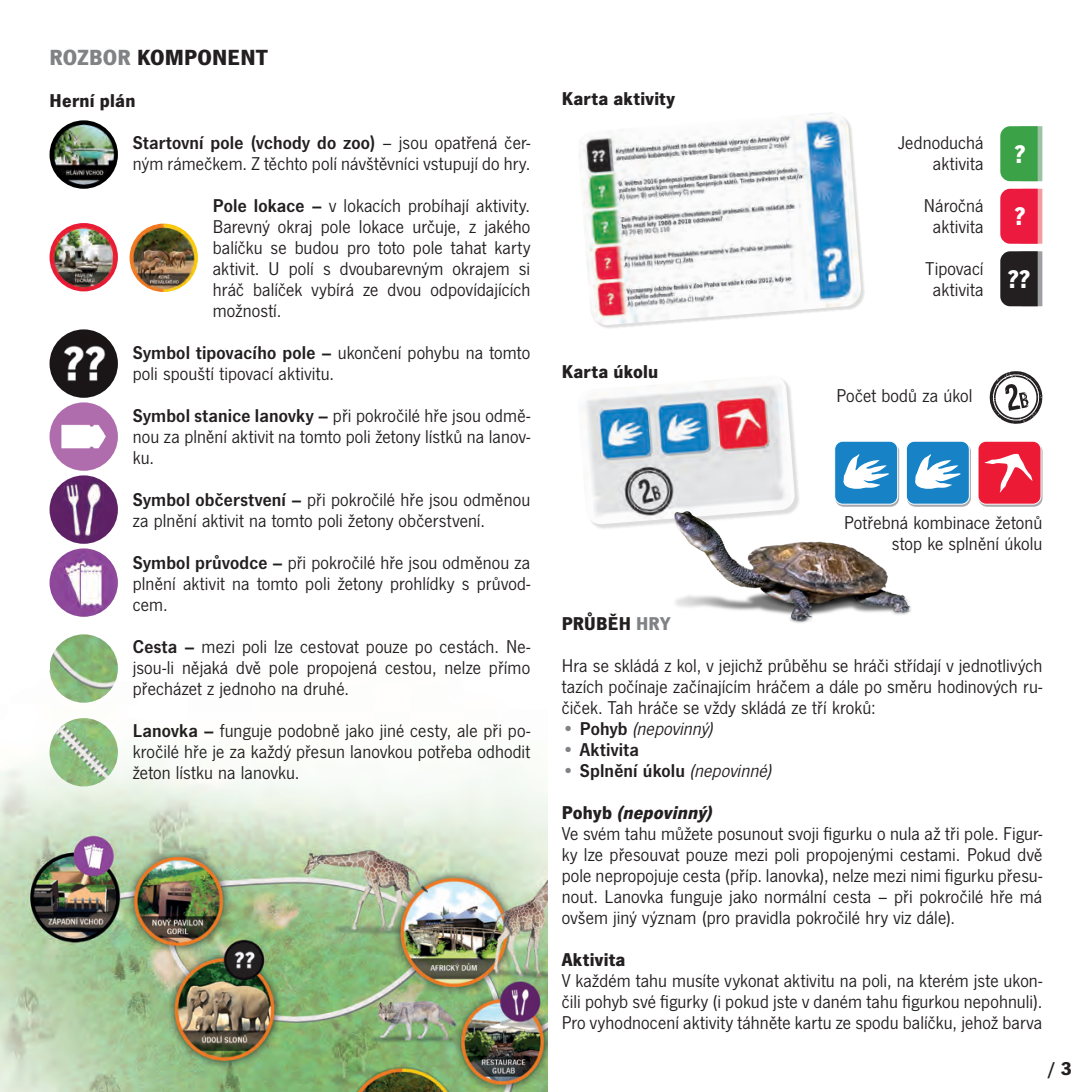
<style>
.page{position:relative;width:1092px;height:1092px;background:#fff}
.page>*{position:absolute;margin:0;border:0;box-sizing:border-box;transform-origin:0 0}
.t1{font:700 26.25px "News Got";color:#fff}
.t2{font:700 22.75px "News Got";letter-spacing:.005em;color:#231f20}
.t3{font:19.25px/21px "News Got";letter-spacing:.005em;color:#231f20}
.t4{font:19.25px "News Got Dem";letter-spacing:.01em;color:#231f20}
.t5{font:700 19.25px "News Got";letter-spacing:.02em;color:#231f20}
.t6{font:italic 19.25px "News Got";letter-spacing:.005em;color:#231f20}
.s1{color:#808285}
.s2{font-family:"News Got"}
.s3{font-family:"News Got Dem"}
.s4{font-weight:700}
.s5{font-weight:700;color:#808285}
.s6{font-weight:700;font-style:normal;color:#808285}
.s7{font-family:"News Got Dem";font-style:normal}
.s8{font-family:"News Got";font-weight:700;color:#808285}
.s9{font-family:"News Got";font-style:italic}
.s10{font-weight:700;font-style:italic}
</style>
<div class="page">
<img style="left:0;top:526px;width:547px;height:565px">
<svg style="left:1000px;top:126px;width:42px;height:55px;background:#4ba755"></svg>
<img style="left:50px;top:329px;width:68px;height:69px;border-radius:34px">
<img style="left:50px;top:120px;width:68px;height:69px;border-radius:34px">
<img style="left:50px;top:475px;width:68px;height:68px;border-radius:34px">
<img style="left:50px;top:402px;width:68px;height:69px;border-radius:34px">
<img style="left:50px;top:223px;width:68px;height:68px;border-radius:34px">
<img style="left:129px;top:223px;width:69px;height:69px;border-radius:34px">
<img style="left:50px;top:548px;width:68px;height:68px;border-radius:34px">
<img style="left:50px;top:634px;width:68px;height:68px;border-radius:34px">
<img style="left:50px;top:718px;width:68px;height:68px;border-radius:34px">
<svg style="left:1000px;top:189px;width:42px;height:55px;background:#ed2d4f"></svg>
<svg style="left:1000px;top:251px;width:42px;height:55px;background:#353233"></svg>
<div style="left:579px;top:114px;width:286px;height:215px;background:#231f20;opacity:.15"></div>
<img style="left:579px;top:112px;width:282px;height:213px">
<div style="left:579px;top:376px;width:221px;height:154px;background:#231f20;opacity:.15"></div>
<img style="left:579px;top:376px;width:216px;height:148px">
<svg style="left:989px;top:371px;width:53px;height:53px"></svg>
<svg style="left:836px;top:441px;width:61px;height:23px"></svg>
<div style="left:834px;top:441px;width:63px;height:63px;border:1px solid #fff;border-radius:8px"></div>
<div style="left:906px;top:443px;width:64px;height:63px;border:1px solid #a8a9ad;border-radius:8px"></div>
<svg style="left:907px;top:443px;width:62px;height:61px"></svg>
<div style="left:905px;top:441px;width:64px;height:63px;border:1px solid #fff;border-radius:8px"></div>
<div style="left:978px;top:443px;width:64px;height:63px;border:1px solid #a8a9ad;border-radius:8px"></div>
<svg style="left:979px;top:443px;width:61px;height:61px;background:#ef3850"></svg>
<div style="left:977px;top:441px;width:64px;height:63px;border:1px solid #fff;border-radius:8px"></div>
<img style="left:643px;top:464px;width:271px;height:159px">
<img style="left:0;top:853px;width:12px;height:100px">
<p class="t2" style="left:50px;top:44px;width:220px"><span class="s1">ROZBOR</span> KOMPONENT</p>
<p class="t5" style="left:50px;top:89px;width:87px">Herní plán</p>
<p class="t4" style="left:133px;top:131px;width:399px">Startovní pole (vchody do zoo) <span class="s2">– jsou opatřená čer-</span></p>
<p class="t3" style="left:133px;top:143px;width:399px;line-height:42px;text-align:right">ným rámečkem. Z těchto polí návštěvníci vstupují do hry.<br><span class="s3">Pole lokace –</span> v lokacích probíhají aktivity.</p>
<p class="t3" style="left:213px;top:216px;width:319px;text-align:justify">Barevný okraj pole lokace určuje, z jakého balíčku se budou pro toto pole tahat karty aktivit. U polí s dvoubarevným okrajem si hráč balíček vybírá ze dvou odpovídajících možností.</p>
<p class="t4" style="left:133px;top:341px;width:399px">Symbol tipovacího pole – <span class="s2">ukončení pohybu na tomto</span></p>
<p class="t3" style="left:133px;top:353px;width:399px;line-height:42px">poli spouští tipovací aktivitu.<br><span class="s3">Symbol stanice lanovky –</span> při pokročilé hře jsou odmě-</p>
<p class="t3" style="left:133px;top:426px;width:399px">nou za plnění aktivit na tomto poli žetony lístků na lanov&shy;ku.</p>
<p class="t3" style="left:133px;top:489px;width:399px"><span class="s3">Symbol občerstvení –</span> při pokročilé hře jsou odměnou za plnění aktivit na tomto poli žetony občerstvení.</p>
<p class="t3" style="left:133px;top:552px;width:399px;text-align:justify"><span class="s3">Symbol průvodce –</span> při pokročilé hře jsou odměnou za plnění aktivit na tomto poli žetony prohlídky s průvod&shy;cem.</p>
<p class="t3" style="left:133px;top:636px;width:399px;text-align:justify"><span class="s3">Cesta –</span> mezi poli lze cestovat pouze po cestách. Ne&shy;jsou-li nějaká dvě pole propojená cestou, nelze přímo přecházet z jednoho na druhé.</p>
<p class="t3" style="left:133px;top:720px;width:399px;text-align:justify"><span class="s3">Lanovka –</span> funguje podobně jako jiné cesty, ale při po&shy;kročilé hře je za každý přesun lanovkou potřeba odhodit žeton lístku na lanovku.</p>
<p class="t5" style="left:561px;top:87px;width:115px">Karta aktivity</p>
<p class="t5" style="left:561px;top:360px;width:98px">Karta úkolu</p>
<p class="t3" style="left:898px;top:132px;width:87px;text-align:right">Jednoduchá aktivita</p>
<p class="t3" style="left:923px;top:195px;width:61px;text-align:center">Náročná aktivita</p>
<p class="t3" style="left:925px;top:258px;width:59px;text-align:center">Tipovací aktivita</p>
<h1 class="t1" style="left:1014px;top:138px;width:13px">?</h1>
<h1 class="t1" style="left:1014px;top:201px;width:13px">?</h1>
<h1 class="t1" style="left:1007px;top:263px;width:25px">??</h1>
<p class="t3" style="left:836px;top:386px;width:137px">Počet bodů za úkol</p>
<p class="t3" style="left:844px;top:512px;width:199px;text-align:right">Potřebná kombinace žetonů stop ke splnění úkolu</p>
<p class="t3" style="left:561px;top:602px;width:482px;line-height:42px"><span class="s4">PRŮBĚH</span> <span class="s5">HRY<br></span>Hra se skládá z kol, v jejichž průběhu se hráči střídají v jednotlivých</p>
<p class="t3" style="left:561px;top:676px;width:482px">tazích počínaje začínajícím hráčem a dále po směru hodinových ru&shy;čiček. Tah hráče se vždy skládá ze tří kroků:</p>
<p class="t6" style="left:561px;top:718px;width:154px"><span class="s6">•</span> <span class="s7">Pohyb</span> (nepovinný)</p>
<p class="t4" style="left:561px;top:738px;width:79px"><span class="s8">•</span> Aktivita</p>
<p class="t4" style="left:561px;top:759px;width:212px"><span class="s8">•</span> Splnění úkolu <span class="s9">(nepovinné)</span></p>
<p class="t3" style="left:561px;top:802px;width:482px"><span class="s4">Pohyb</span> <span class="s10">(nepovinný)<br></span>Ve svém tahu můžete posunout svoji figurku o nula až tři pole. Figur&shy;ky lze přesouvat pouze mezi poli propojenými cestami. Pokud dvě pole nepropojuje cesta (příp. lanovka), nelze mezi nimi figurku přesu&shy;nout. Lanovka funguje jako normální cesta – při pokročilé hře má ovšem jiný význam (pro pravidla pokročilé hry viz dále).</p>
<p class="t5" style="left:561px;top:948px;width:65px">Aktivita</p>
<p class="t3" style="left:561px;top:970px;width:482px;text-align:justify">V každém tahu musíte vykonat aktivitu na poli, na kterém jste ukon&shy;čili pohyb své figurky (i pokud jste v daném tahu figurkou nepohnuli).<br>Pro vyhodnocení aktivity táhněte kartu ze spodu balíčku, jehož barva</p>
<p class="t5" style="left:1047px;top:1057px;width:26px">/ 3</p>
</div>
